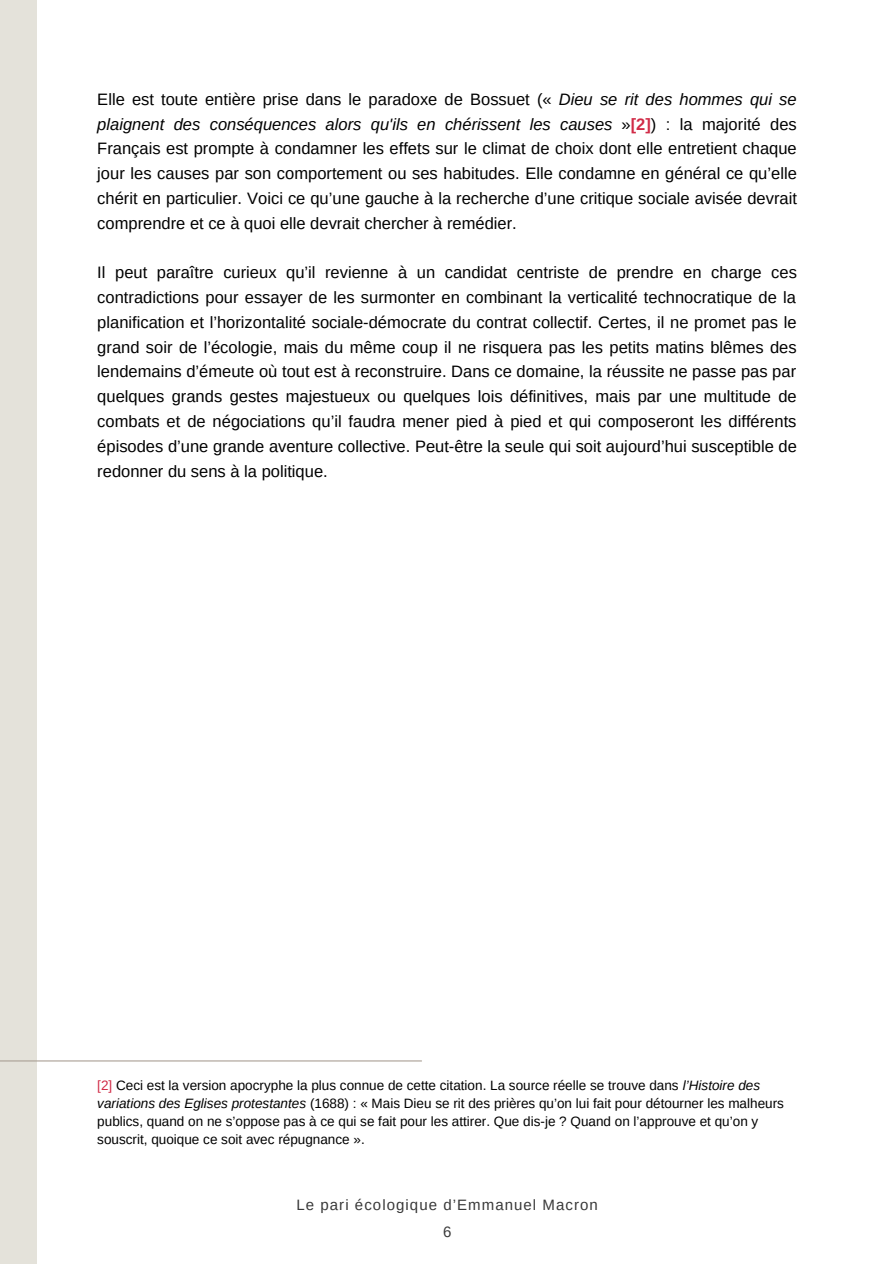
<style>
.page{position:relative;width:894px;height:1264px;background:#fff}
.page>*{position:absolute;margin:0;border:0;box-sizing:border-box;transform-origin:0 0}
.t1{font:16.5px/24.8px "Arimo";color:#000;text-align:justify}
.t2{font:15px "Arimo";letter-spacing:.07em;color:#393939}
.t3{font:13.5px/18px "Arimo";color:#000}
.s1{font-style:italic}
.s2{font-weight:700;color:#d12b47}
.s3{color:#d12b47}
</style>
<div class="page">
<div style="left:0;top:0;width:37px;height:1263px;background:#e4e2da"></div>
<hr style="left:0;top:1060px;width:421px;height:1px;background:#aaa095">
<p class="t1" style="left:97px;top:87px;width:701px">Elle est toute entière prise dans le paradoxe de Bossuet (« <span class="s1">Dieu se rit des hommes qui se plaignent des conséquences alors qu'ils en chérissent les causes</span> »<span class="s2">[2]</span>) : la majorité des Français est prompte à condamner les effets sur le climat de choix dont elle entretient chaque jour les causes par son comportement ou ses habitudes. Elle condamne en général ce qu’elle chérit en particulier. Voici ce qu’une gauche à la recherche d’une critique sociale avisée devrait comprendre et ce à quoi elle devrait chercher à remédier.</p>
<p class="t1" style="left:97px;top:260px;width:701px">Il peut paraître curieux qu’il revienne à un candidat centriste de prendre en charge ces contradictions pour essayer de les surmonter en combinant la verticalité technocratique de la planification et l’horizontalité sociale-démocrate du contrat collectif. Certes, il ne promet pas le grand soir de l’écologie, mais du même coup il ne risquera pas les petits matins blêmes des lendemains d’émeute où tout est à reconstruire. Dans ce domaine, la réussite ne passe pas par quelques grands gestes majestueux ou quelques lois définitives, mais par une multitude de combats et de négociations qu’il faudra mener pied à pied et qui composeront les différents épisodes d’une grande aventure collective. Peut-être la seule qui soit aujourd’hui susceptible de redonner du sens à la politique.</p>
<p class="t3" style="left:97px;top:1075px;width:688px"><span class="s3">[2]</span> Ceci est la version apocryphe la plus connue de cette citation. La source réelle se trouve dans <span class="s1">l’Histoire des variations des Eglises protestantes</span> (1688) : « Mais Dieu se rit des prières qu’on lui fait pour détourner les malheurs publics, quand on ne s’oppose pas à ce qui se fait pour les attirer. Que dis-je ? Quand on l’approuve et qu’on y souscrit, quoique ce soit avec répugnance ».</p>
<p class="t2" style="left:296px;top:1196px;width:303px">Le pari écologique d’Emmanuel Macron</p>
<p class="t2" style="left:443px;top:1222px;width:10px">6</p>
</div>
